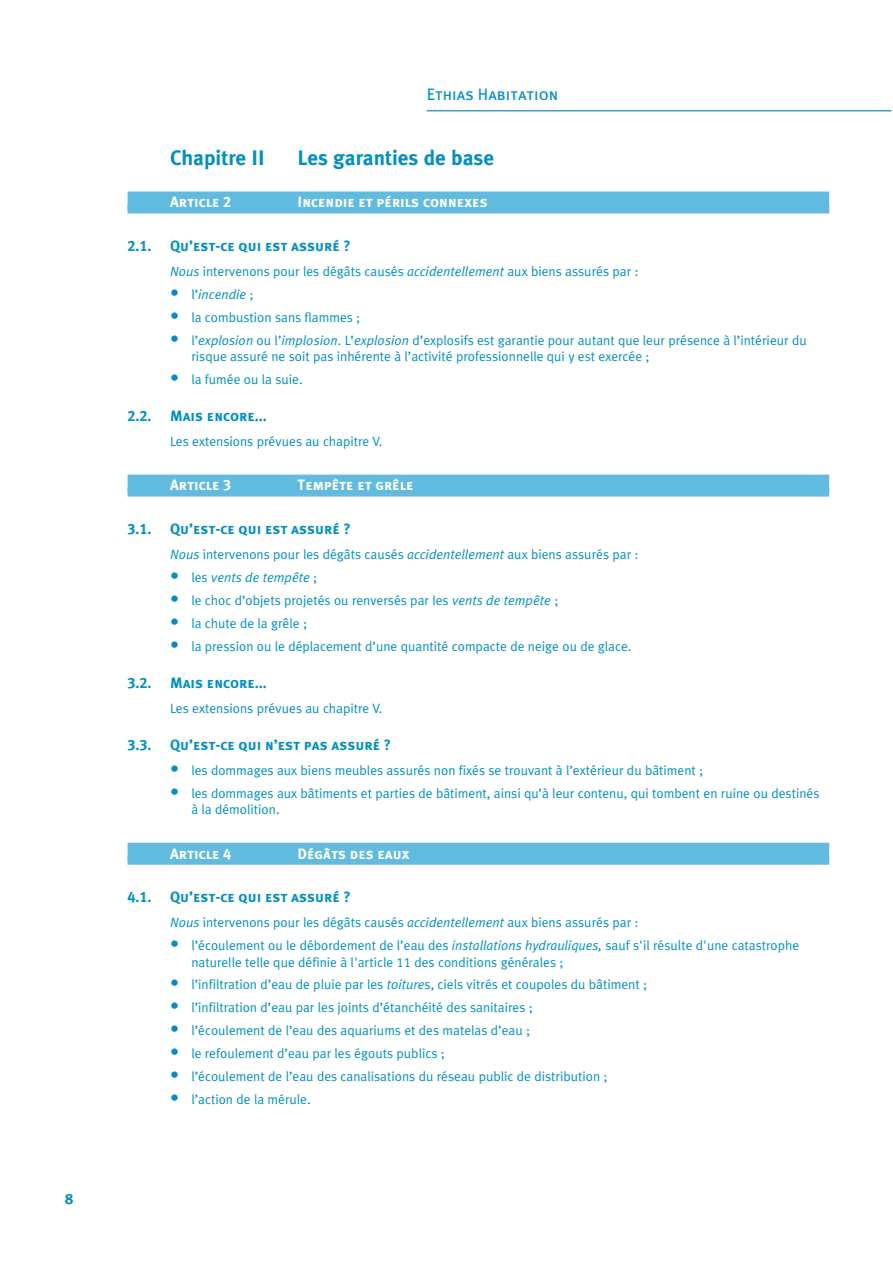
<style>
.page{position:relative;width:893px;height:1263px;background:#fff}
.page>*{position:absolute;margin:0;border:0;box-sizing:border-box;transform-origin:0 0}
._02_Chapitre{font:700 21px "Meta Ethias";color:#008fc5}
.t1{font:16.5px "Meta Ethias Book Caps";color:#008fc5}
._04_Niveau_4_txt{font:15px "Meta Ethias Bold Caps";color:#008fc5}
._03_Article{font:15px "Meta Ethias Bold Caps";color:#fff}
._06_Texte_courant_01{font:13.5px/16.5px "Meta Ethias Normal";color:#008fc5}
.t2{font:italic 13.5px "Meta Ethias Normal";color:#008fc5}
.s1{font-style:italic}
.s2{font-style:normal;font-size:18px}
.s3{font-style:normal}
.s4{font-size:18px}
</style>
<div class="page">
<hr style="left:427px;top:110px;width:464px;height:1px;background:#008fc5">
<div style="left:128px;top:192px;width:701px;height:18px;background:#61bbdf"></div>
<div style="left:128px;top:205px;width:701px;height:8px;background:#61bbdf"></div>
<div style="left:128px;top:475px;width:701px;height:18px;background:#61bbdf"></div>
<div style="left:128px;top:488px;width:701px;height:9px;background:#61bbdf"></div>
<div style="left:128px;top:843px;width:701px;height:18px;background:#61bbdf"></div>
<div style="left:128px;top:856px;width:701px;height:9px;background:#61bbdf"></div>
<p class="_04_Niveau_4_txt" style="left:65px;top:1190px;width:10px">8</p>
<p class="t1" style="left:427px;top:84px;width:133px">Ethias Habitation</p>
<p class="_02_Chapitre" style="left:170px;top:146px;width:96px">Chapitre II</p>
<p class="_02_Chapitre" style="left:298px;top:146px;width:198px">Les garanties de base</p>
<p class="_03_Article" style="left:170px;top:194px;width:63px">Article 2</p>
<p class="_03_Article" style="left:298px;top:194px;width:192px">Incendie et périls connexes</p>
<p class="_04_Niveau_4_txt" style="left:128px;top:237px;width:225px">2.1. Qu’est-ce qui est assuré ?</p>
<p class="_06_Texte_courant_01" style="left:170px;top:263px;width:470px"><span class="s1">Nous</span> intervenons pour les dégâts causés <span class="s1">accidentellement</span> aux biens assurés par :</p>
<p class="t2" style="left:170px;top:286px;width:85px"><span class="s2">•</span> <span class="s3">l’</span>incendie <span class="s3">;</span></p>
<p class="_06_Texte_courant_01" style="left:170px;top:309px;width:192px"><span class="s4">•</span> la combustion sans flammes ;</p>
<p class="_06_Texte_courant_01" style="left:191px;top:331px;width:617px;text-indent:-21px"><span class="s4">•</span> l’<span class="s1">explosion</span> ou l’<span class="s1">implosion</span>. L’<span class="s1">explosion</span> d’explosifs est garantie pour autant que leur présence à l’intérieur du risque assuré ne soit pas inhérente à l’activité professionnelle qui y est exercée ;</p>
<p class="_06_Texte_courant_01" style="left:170px;top:371px;width:134px"><span class="s4">•</span> la fumée ou la suie.</p>
<p class="_04_Niveau_4_txt" style="left:128px;top:407px;width:141px">2.2. Mais encore...</p>
<p class="_06_Texte_courant_01" style="left:170px;top:433px;width:214px">Les extensions prévues au chapitre V.</p>
<p class="_03_Article" style="left:170px;top:477px;width:63px">Article 3</p>
<p class="_03_Article" style="left:298px;top:477px;width:117px">Tempête et grêle</p>
<p class="_04_Niveau_4_txt" style="left:128px;top:520px;width:225px">3.1. Qu’est-ce qui est assuré ?</p>
<p class="_06_Texte_courant_01" style="left:170px;top:546px;width:470px"><span class="s1">Nous</span> intervenons pour les dégâts causés <span class="s1">accidentellement</span> aux biens assurés par :</p>
<p class="t2" style="left:170px;top:569px;width:149px"><span class="s2">•</span> <span class="s3">les</span> vents de tempête <span class="s3">;</span></p>
<p class="_06_Texte_courant_01" style="left:170px;top:592px;width:390px"><span class="s4">•</span> le choc d’objets projetés ou renversés par les <span class="s1">vents de tempête</span> ;</p>
<p class="_06_Texte_courant_01" style="left:170px;top:614px;width:139px"><span class="s4">•</span> la chute de la grêle ;</p>
<p class="_06_Texte_courant_01" style="left:170px;top:637px;width:463px"><span class="s4">•</span> la pression ou le déplacement d’une quantité compacte de neige ou de glace.</p>
<p class="_04_Niveau_4_txt" style="left:128px;top:674px;width:141px">3.2. Mais encore...</p>
<p class="_06_Texte_courant_01" style="left:170px;top:700px;width:214px">Les extensions prévues au chapitre V.</p>
<p class="_04_Niveau_4_txt" style="left:128px;top:736px;width:265px">3.3. Qu’est-ce qui n’est pas assuré ?</p>
<p class="_06_Texte_courant_01" style="left:170px;top:762px;width:535px"><span class="s4">•</span> les dommages aux biens meubles assurés non fixés se trouvant à l’extérieur du bâtiment ;</p>
<p class="_06_Texte_courant_01" style="left:191px;top:785px;width:630px;text-indent:-21px"><span class="s4">•</span> les dommages aux bâtiments et parties de bâtiment, ainsi qu’à leur contenu, qui tombent en ruine ou destinés à la démolition.</p>
<p class="_03_Article" style="left:170px;top:845px;width:63px">Article 4</p>
<p class="_03_Article" style="left:298px;top:845px;width:114px">Dégâts des eaux</p>
<p class="_04_Niveau_4_txt" style="left:128px;top:888px;width:225px">4.1. Qu’est-ce qui est assuré ?</p>
<p class="_06_Texte_courant_01" style="left:170px;top:914px;width:470px"><span class="s1">Nous</span> intervenons pour les dégâts causés <span class="s1">accidentellement</span> aux biens assurés par :</p>
<p class="_06_Texte_courant_01" style="left:191px;top:937px;width:609px;text-indent:-21px"><span class="s4">•</span> l’écoulement ou le débordement de l’eau des <span class="s1">installations hydrauliques,</span> sauf s'il résulte d'une catastrophe naturelle telle que définie à l'article 11 des conditions générales ;</p>
<p class="_06_Texte_courant_01" style="left:170px;top:976px;width:479px"><span class="s4">•</span> l’infiltration d’eau de pluie par les <span class="s1">toiture</span>s, ciels vitrés et coupoles du bâtiment ;</p>
<p class="_06_Texte_courant_01" style="left:170px;top:999px;width:364px"><span class="s4">•</span> l’infiltration d’eau par les joints d’étanchéité des sanitaires ;</p>
<p class="_06_Texte_courant_01" style="left:170px;top:1022px;width:362px"><span class="s4">•</span> l’écoulement de l’eau des aquariums et des matelas d’eau ;</p>
<p class="_06_Texte_courant_01" style="left:170px;top:1045px;width:276px"><span class="s4">•</span> le refoulement d’eau par les égouts publics ;</p>
<p class="_06_Texte_courant_01" style="left:170px;top:1068px;width:439px"><span class="s4">•</span> l’écoulement de l’eau des canalisations du réseau public de distribution ;</p>
<p class="_06_Texte_courant_01" style="left:170px;top:1091px;width:142px"><span class="s4">•</span> l’action de la mérule.</p>
</div>
